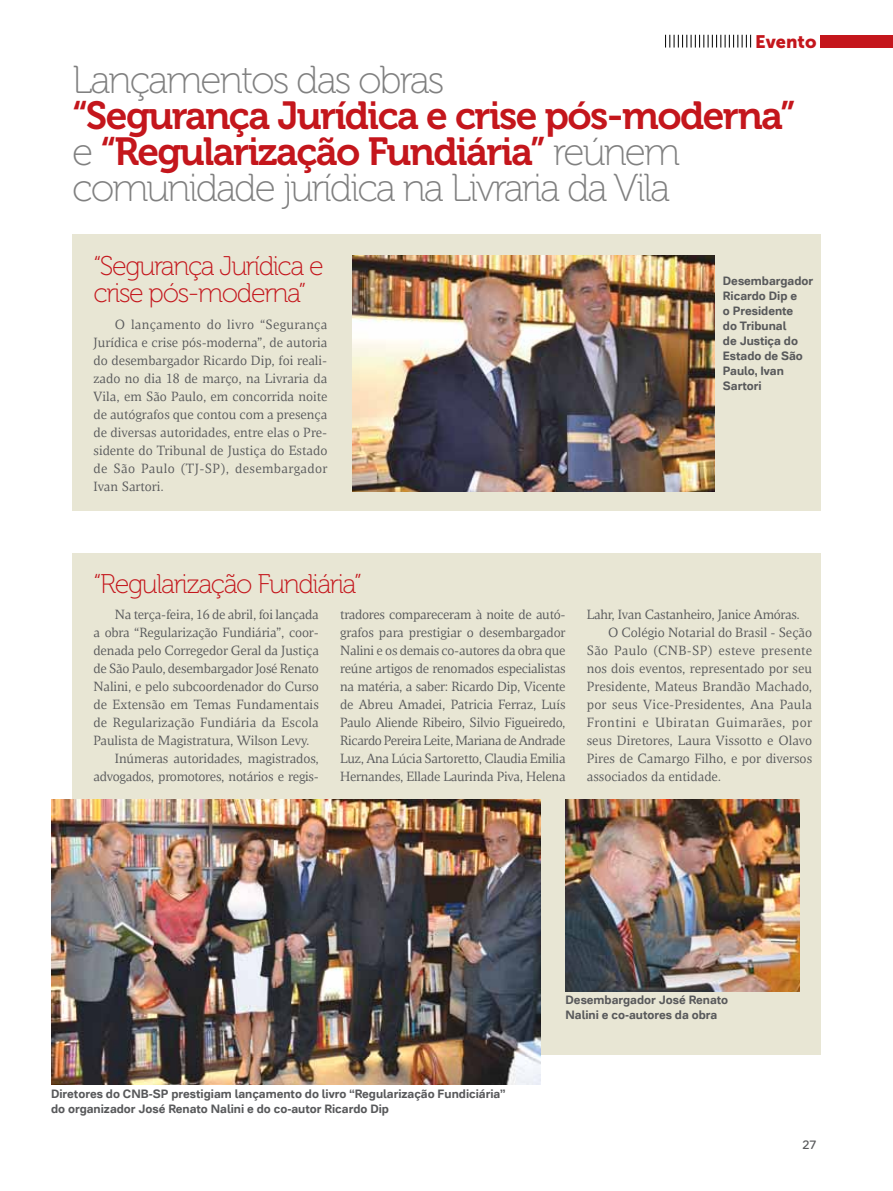
<style>
.page{position:relative;width:893px;height:1191px;background:#fff}
.page>*{position:absolute;margin:0;border:0;box-sizing:border-box;transform-origin:0 0}
.t1{font:39px/36px "Museo 700";letter-spacing:-.04em;color:#c4161c}
.t2{font:39px "Museo 100";letter-spacing:-.05em;color:#808080}
.t3{font:27px/27px "Museo 100";letter-spacing:-.05em;color:#c4161c}
.t4{font:18px "Museo Sans 900";color:#c4161c}
.t5{font:13.5px/18px "NII Serif";letter-spacing:-.01em;color:#58595b;text-align:justify}
.t6{font:13.5px "NII Serif";letter-spacing:.01em;color:#58595b}
.t7{font:13.5px "NII Serif";letter-spacing:.025em;color:#58595b}
.t8{font:13.5px "NII Serif";letter-spacing:.035em;color:#58595b}
.t9{font:700 12px/15px "NII Sans";color:#58595b}
.t10{font:12px "NII Sans";color:#58595b}
.s1{font-family:"Museo 100";color:#808080}
</style>
<div class="page">
<div style="left:72px;top:553px;width:749px;height:501px;background:#e8e6d4"></div>
<div style="left:72px;top:234px;width:749px;height:276px;background:#e8e6d4"></div>
<img style="left:353px;top:255px;width:361px;height:236px">
<div style="left:821px;top:35px;width:72px;height:13px;background:#c4161c"></div>
<svg style="left:665px;top:35px;width:86px;height:13px"></svg>
<img style="left:51px;top:799px;width:489px;height:285px">
<img style="left:566px;top:799px;width:233px;height:192px">
<h3 class="t4" style="left:755px;top:31px;width:63px">Evento</h3>
<h1 class="t2" style="left:72px;top:59px;width:374px">Lançamentos das obras</h1>
<h1 class="t1" style="left:72px;top:98px;width:725px">“Segurança Jurídica e crise pós-moderna” <span class="s1">e</span> “Regularização Fundiária” <span class="s1">reúnem</span></h1>
<h1 class="t2" style="left:72px;top:167px;width:599px">comunidade jurídica na Livraria da Vila</h1>
<h2 class="t3" style="left:94px;top:253px;width:232px">“Segurança Jurídica e crise pós-moderna”</h2>
<p class="t5" style="left:94px;top:315px;width:235px;text-indent:21px">O lançamento do livro “Segurança Jurídica e crise pós-moderna”, de autoria do desembargador Ricardo Dip, foi reali&shy;zado no dia 18 de março, na Livraria da Vila, em São Paulo, em concorrida noite de autógrafos que contou com a presença de diversas autoridades, entre elas o Pre&shy;sidente do Tribunal de Justiça do Estado de São Paulo (TJ-SP), desembargador Ivan Sartori.</p>
<p class="t9" style="left:723px;top:273px;width:92px">Desembargador<br>Ricardo Dip e<br>o Presidente<br>do Tribunal<br>de Justiça do<br>Estado de São<br>Paulo, Ivan<br>Sartori</p>
<h2 class="t3" style="left:94px;top:571px;width:270px">“Regularização Fundiária”</h2>
<p class="t5" style="left:115px;top:605px;width:206px">Na terça-feira, 16 de abril, foi lançada</p>
<p class="t5" style="left:94px;top:623px;width:227px">a obra “Regularização Fundiária”, coor-</p>
<p class="t5" style="left:94px;top:641px;width:227px">denada pelo Corregedor Geral da Justiça</p>
<p class="t5" style="left:94px;top:659px;width:227px">de São Paulo, desembargador José Renato</p>
<p class="t5" style="left:94px;top:677px;width:227px">Nalini, e pelo subcoordenador do Curso</p>
<p class="t5" style="left:94px;top:695px;width:227px">de Extensão em Temas Fundamentais</p>
<p class="t6" style="left:94px;top:714px;width:227px">de Regularização Fundiária da Escola</p>
<p class="t5" style="left:94px;top:731px;width:218px">Paulista de Magistratura, Wilson Levy.</p>
<p class="t5" style="left:115px;top:749px;width:206px">Inúmeras autoridades, magistrados,</p>
<p class="t5" style="left:94px;top:767px;width:227px">advogados, promotores, notários e regis-</p>
<p class="t5" style="left:340px;top:605px;width:227px">tradores compareceram à noite de autó&shy;grafos para prestigiar o desembargador Nalini e os demais co-autores da obra que reúne artigos de renomados especialistas na matéria, a saber: Ricardo Dip, Vicente de Abreu Amadei, Patricia Ferraz, Luís Paulo Aliende Ribeiro, Silvio Figueiredo, Ricardo Pereira Leite, Mariana de Andrade Luz, Ana Lúcia Sartoretto, Claudia Emilia Hernandes, Ellade Laurinda Piva, Helena</p>
<p class="t5" style="left:587px;top:605px;width:214px">Lahr, Ivan Castanheiro, Janice Amóras.</p>
<p class="t5" style="left:608px;top:623px;width:206px">O Colégio Notarial do Brasil - Seção</p>
<p class="t7" style="left:587px;top:642px;width:227px">São Paulo (CNB-SP) esteve presente</p>
<p class="t5" style="left:587px;top:659px;width:227px">nos dois eventos, representado por seu</p>
<p class="t5" style="left:587px;top:677px;width:227px">Presidente, Mateus Brandão Machado,</p>
<p class="t6" style="left:587px;top:696px;width:227px">por seus Vice-Presidentes, Ana Paula</p>
<p class="t8" style="left:587px;top:714px;width:227px">Frontini e Ubiratan Guimarães, por</p>
<p class="t5" style="left:587px;top:731px;width:227px">seus Diretores, Laura Vissotto e Olavo</p>
<p class="t5" style="left:587px;top:749px;width:227px">Pires de Camargo Filho, e por diversos</p>
<p class="t5" style="left:587px;top:767px;width:136px">associados da entidade.</p>
<p class="t9" style="left:51px;top:1085px;width:456px">Diretores do CNB-SP prestigiam lançamento do livro “Regularização Fundiciária” do organizador José Renato Nalini e do co-autor Ricardo Dip</p>
<p class="t9" style="left:566px;top:992px;width:164px">Desembargador José Renato<br>Nalini e co-autores da obra</p>
<p class="t10" style="left:802px;top:1136px;width:15px">27</p>
</div>
